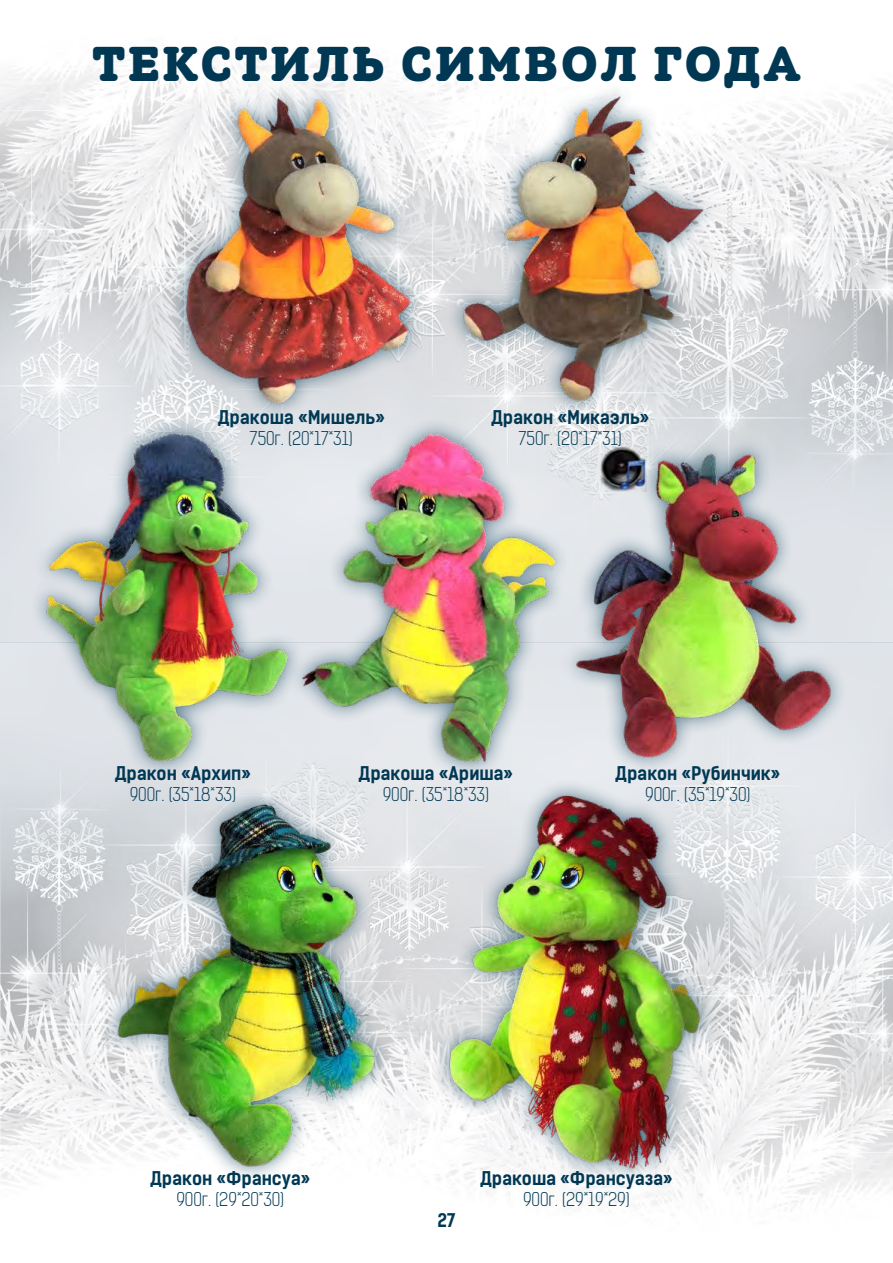
<style>
.page{position:relative;width:893px;height:1263px;background:#fff}
.page>*{position:absolute;margin:0;border:0;box-sizing:border-box;transform-origin:0 0}
.t1{font:900 49.5px "ALS Schlangeslab";letter-spacing:.06em;color:#003854}
.t2{font:18px "Kelson Sans Bold RU";color:#003854}
.t3{font:18px "Kelson Sans Light RU";color:#003854}
</style>
<div class="page">
<img style="left:0;top:52px;width:893px;height:1159px">
<div style="left:432px;top:778px;width:285px;height:407px;background:#003854;opacity:.65"></div>
<img style="left:433px;top:787px;width:289px;height:391px">
<img style="left:133px;top:76px;width:335px;height:334px">
<img style="left:414px;top:83px;width:333px;height:333px">
<div style="left:30px;top:415px;width:275px;height:363px;background:#003854;opacity:.65"></div>
<img style="left:4px;top:421px;width:249px;height:354px">
<div style="left:286px;top:416px;width:286px;height:363px;background:#e2e4e8"></div>
<img style="left:253px;top:421px;width:354px;height:354px">
<img style="left:56px;top:787px;width:377px;height:391px">
<img style="left:526px;top:422px;width:352px;height:353px">
<img style="left:597px;top:444px;width:49px;height:48px">
<h1 class="t1" style="left:92px;top:36px;width:710px">ТЕКСТИЛЬ СИМВОЛ ГОДА</h1>
<p class="t2" style="left:218px;top:406px;width:168px">Дракоша «Мишель»</p>
<p class="t3" style="left:250px;top:428px;width:104px">750г. (20*17*31)</p>
<p class="t2" style="left:491px;top:406px;width:159px">Дракон «Микаэль»</p>
<p class="t3" style="left:519px;top:428px;width:104px">750г. (20*17*31)</p>
<p class="t2" style="left:115px;top:762px;width:137px">Дракон «Архип»</p>
<p class="t3" style="left:130px;top:783px;width:108px">900г. (35*18*33)</p>
<p class="t2" style="left:359px;top:762px;width:156px">Дракоша «Ариша»</p>
<p class="t3" style="left:383px;top:783px;width:108px">900г. (35*18*33)</p>
<p class="t2" style="left:616px;top:762px;width:166px">Дракон «Рубинчик»</p>
<p class="t3" style="left:645px;top:783px;width:107px">900г. (35*19*30)</p>
<p class="t2" style="left:150px;top:1167px;width:161px">Дракон «Франсуа»</p>
<p class="t3" style="left:176px;top:1189px;width:109px">900г. (29*20*30)</p>
<p class="t2" style="left:437px;top:1209px;width:20px">27</p>
<p class="t2" style="left:480px;top:1167px;width:194px">Дракоша «Франсуаза»</p>
<p class="t3" style="left:523px;top:1189px;width:108px">900г. (29*19*29)</p>
</div>
